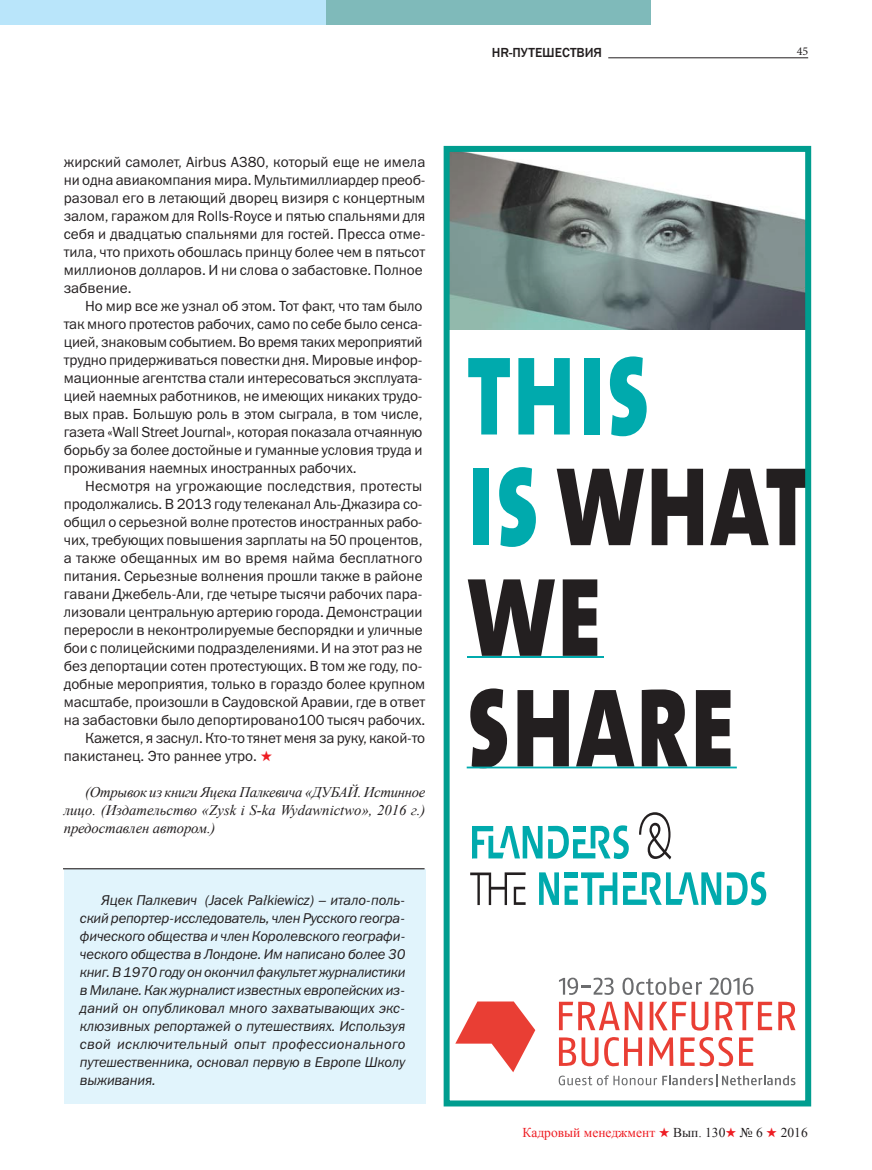
<style>
.page{position:relative;width:872px;height:1170px;background:#fff}
.page>*{position:absolute;margin:0;border:0;box-sizing:border-box;transform-origin:0 0}
.t1{font:14.7px/18px "Franklin Gothic PT";letter-spacing:-.005em;color:#231f20}
.t2{font:italic 14.7px/18px "Times New Roman";color:#231f20;text-align:justify}
.t3{font:italic 14.25px/18px "Franklin Gothic PT";letter-spacing:-.01em;color:#231f20;text-align:justify}
.t4{font:13.5px "Times New Roman";color:#ee1d23}
.t5{font:500 13.5px "Franklin Gothic";color:#231f20}
.t6{font:12px "Minion Pro";color:#231f20}
.s1{font-family:"Dixieland";color:#ee1d23}
.s2{font-family:"Times New Roman"}
.s3{font-family:"Dixieland"}
.s4{color:#231f20}
</style>
<div class="page">
<hr style="left:608px;top:57px;width:200px;height:1px;background:#231f20">
<div style="left:325px;top:1px;width:326px;height:23px;background:#7fbaba"></div>
<div style="left:0;top:1px;width:325px;height:23px;background:#b9e5fa"></div>
<div style="left:64px;top:869px;width:361px;height:234px;background:#e1f4fc"></div>
<hr style="left:63px;top:868px;width:361px;height:1px;background:#231f20">
<svg style="left:468px;top:358px;width:42px;height:76px"></svg>
<svg style="left:518px;top:358px;width:52px;height:76px"></svg>
<div style="left:583px;top:358px;width:16px;height:76px;background:#00aaad"></div>
<svg style="left:610px;top:356px;width:36px;height:80px"></svg>
<div style="left:473px;top:468px;width:16px;height:77px;background:#00aaad"></div>
<svg style="left:499px;top:467px;width:37px;height:80px"></svg>
<svg style="left:556px;top:468px;width:88px;height:77px"></svg>
<svg style="left:651px;top:468px;width:52px;height:77px"></svg>
<svg style="left:710px;top:468px;width:94px;height:77px"></svg>
<svg style="left:468px;top:579px;width:87px;height:76px"></svg>
<svg style="left:563px;top:579px;width:34px;height:76px;background:#494647"></svg>
<svg style="left:470px;top:688px;width:37px;height:78px"></svg>
<svg style="left:517px;top:690px;width:52px;height:76px"></svg>
<svg style="left:576px;top:690px;width:58px;height:76px"></svg>
<svg style="left:642px;top:689px;width:45px;height:77px"></svg>
<svg style="left:696px;top:690px;width:34px;height:76px"></svg>
<svg style="left:470px;top:872px;width:55px;height:33px"></svg>
<svg style="left:539px;top:872px;width:78px;height:32px"></svg>
<svg style="left:472px;top:826px;width:70px;height:32px"></svg>
<svg style="left:639px;top:812px;width:32px;height:47px"></svg>
<svg style="left:727px;top:871px;width:39px;height:34px"></svg>
<svg style="left:623px;top:872px;width:98px;height:32px"></svg>
<svg style="left:548px;top:825px;width:81px;height:34px"></svg>
<hr style="left:467px;top:656px;width:136px;height:1px;background:#00aaad">
<hr style="left:467px;top:766px;width:270px;height:2px;background:#00aaad">
<svg style="left:559px;top:1001px;width:236px;height:29px"></svg>
<svg style="left:559px;top:1037px;width:194px;height:29px"></svg>
<svg style="left:455px;top:1001px;width:80px;height:71px"></svg>
<svg style="left:559px;top:977px;width:54px;height:17px"></svg>
<svg style="left:622px;top:977px;width:80px;height:17px"></svg>
<svg style="left:710px;top:977px;width:43px;height:17px"></svg>
<svg style="left:558px;top:1074px;width:237px;height:12px"></svg>
<img style="left:450px;top:153px;width:354px;height:176px">
<div style="left:443px;top:146px;width:368px;height:960px;border:6px solid #009d8f"></div>
<p class="t1" style="left:64px;top:153px;width:363px">жирский самолет, Airbus A380, который еще не имела ни одна авиакомпания мира. Мультимиллиардер преоб&shy;разовал его в летающий дворец визиря с концертным залом, гаражом для Rolls-Royce и пятью спальнями для себя и двадцатью спальнями для гостей. Пресса отме&shy;тила, что прихоть обошлась принцу более чем в пятьсот миллионов долларов. И ни слова о забастовке. Полное забвение.</p>
<p class="t1" style="left:64px;top:297px;width:360px;text-align:justify;text-indent:21px">Но мир все же узнал об этом. Тот факт, что там было так много протестов рабочих, само по себе было сенса&shy;цией, знаковым событием. Во время таких мероприятий трудно придерживаться повестки дня. Мировые инфор&shy;мационные агентства стали интересоваться эксплуата&shy;цией наемных работников, не имеющих никаких трудо&shy;вых прав. Большую роль в этом сыграла, в том числе, газета «Wall Street Journal», которая показала отчаянную борьбу за более достойные и гуманные условия труда и проживания наемных иностранных рабочих.</p>
<p class="t1" style="left:85px;top:477px;width:339px">Несмотря на угрожающие последствия, протесты</p>
<p class="t1" style="left:64px;top:495px;width:360px">продолжались. В 2013 году телеканал Аль-Джазира со-</p>
<p class="t1" style="left:64px;top:513px;width:360px">общил о серьезной волне протестов иностранных рабо-</p>
<p class="t1" style="left:64px;top:531px;width:360px">чих, требующих повышения зарплаты на 50 процентов,</p>
<p class="t1" style="left:64px;top:549px;width:360px">а также обещанных им во время найма бесплатного</p>
<p class="t1" style="left:64px;top:567px;width:360px">питания. Серьезные волнения прошли также в районе</p>
<p class="t1" style="left:64px;top:585px;width:360px">гавани Джебель-Али, где четыре тысячи рабочих пара-</p>
<p class="t1" style="left:64px;top:603px;width:360px">лизовали центральную артерию города. Демонстрации</p>
<p class="t1" style="left:64px;top:621px;width:360px">переросли в неконтролируемые беспорядки и уличные</p>
<p class="t1" style="left:64px;top:639px;width:360px">бои с полицейскими подразделениями. И на этот раз не</p>
<p class="t1" style="left:64px;top:657px;width:360px">без депортации сотен протестующих. В том же году, по-</p>
<p class="t1" style="left:64px;top:675px;width:363px">добные мероприятия, только в гораздо более крупном</p>
<p class="t1" style="left:64px;top:693px;width:363px">масштабе, произошли в Саудовской Аравии, где в ответ</p>
<p class="t1" style="left:64px;top:711px;width:363px">на забастовки было депортировано100 тысяч рабочих.</p>
<p class="t1" style="left:85px;top:729px;width:341px">Кажется, я заснул. Кто-то тянет меня за руку, какой-то</p>
<p class="t1" style="left:64px;top:747px;width:210px">пакистанец. Это раннее утро. <span class="s1">H</span></p>
<p class="t2" style="left:64px;top:783px;width:363px;text-indent:21px">(Отрывок из книги Яцека Палкевича «ДУБАЙ. Истинное лицо. (Издательство «Zysk i S-ka Wydawnictwo», 2016 г.) предоставлен автором.)</p>
<p class="t3" style="left:80px;top:891px;width:327px;text-indent:21px">Яцек Палкевич (Jacek Pa<span class="s2">ł</span>kiewicz) – итало-поль&shy;ский репортер-исследователь, член Русского геогра&shy;фического общества и член Королевского географи&shy;ческого общества в Лондоне. Им написано более 30 книг. В 1970 году он окончил факультет журналистики в Милане. Как журналист известных европейских из&shy;даний он опубликовал много захватывающих экс&shy;клюзивных репортажей о путешествиях. Используя свой исключительный опыт профессионального путешественника, основал первую в Европе Школу выживания.</p>
<p class="t5" style="left:492px;top:44px;width:112px">HR-ПУТЕШЕСТВИЯ</p>
<p class="t6" style="left:796px;top:43px;width:13px">45</p>
<p class="t4" style="left:522px;top:1124px;width:287px">Кадровый менеджмент <span class="s3">H</span> <span class="s4">Вып. 130</span><span class="s3">H</span> <span class="s4">№ 6</span> <span class="s3">H</span> <span class="s4">2016</span></p>
</div>
